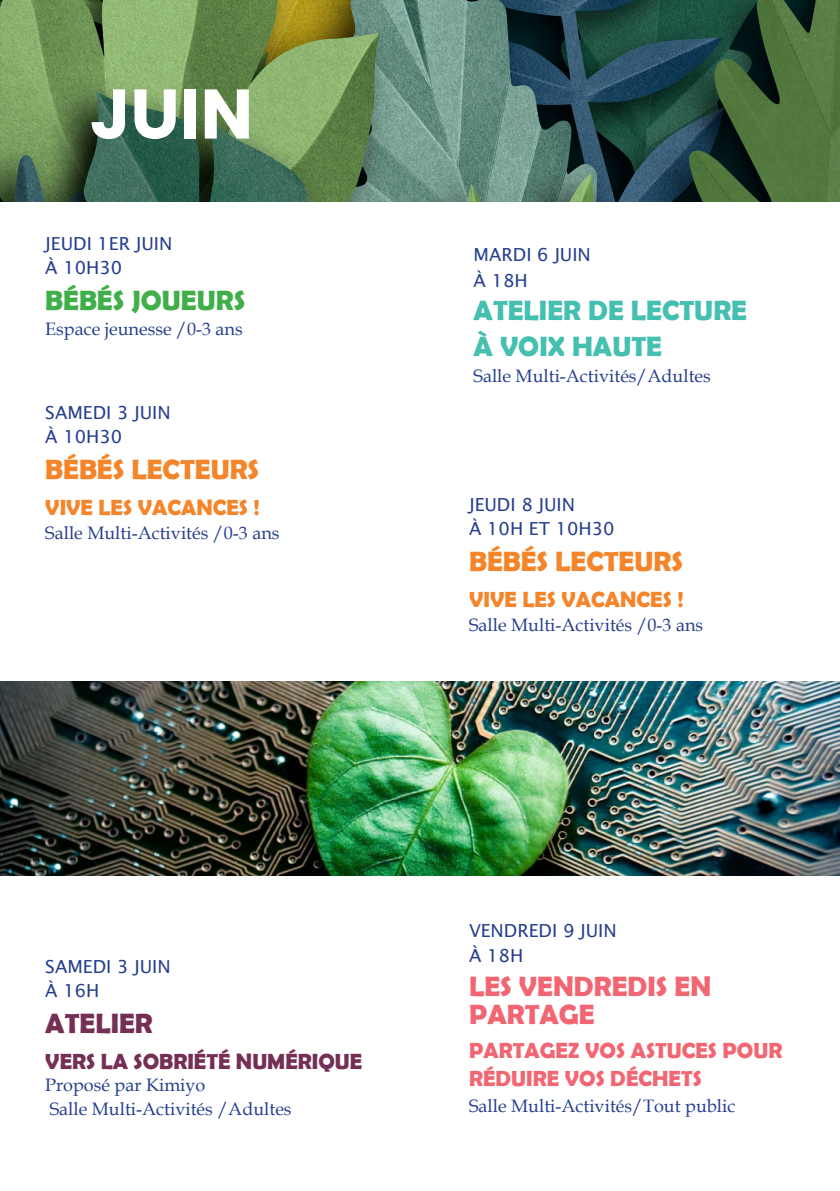
<style>
.page{position:relative;width:840px;height:1191px;background:#fff}
.page>*{position:absolute;margin:0;border:0;box-sizing:border-box;transform-origin:0 0}
.t1{font:700 70px "Poppins";color:#fff}
.t2{font:700 28px "Berlin Sans FB Demi";color:#f5852a}
.t3{font:700 28px/36px "Berlin Sans FB Demi";color:#44bfb0}
.t4{font:700 28px "Berlin Sans FB Demi";color:#f16672}
.t5{font:700 28px "Berlin Sans FB Demi";color:#40ae49}
.t6{font:700 28px "Berlin Sans FB Demi";color:#752e54}
.t7{font:700 22px/28px "Berlin Sans FB Demi";color:#f16672}
.t8{font:700 22px "Berlin Sans FB Demi";color:#f5852a}
.t9{font:700 22px "Berlin Sans FB Demi";color:#752e54}
.t10{font:18px "Book Antiqua";color:#253f8e}
.t11{font:18px "Lucida Sans";color:#253f8e}
</style>
<div class="page">
<img style="left:1px;top:0;width:838px;height:201px">
<img style="left:0;top:682px;width:839px;height:193px">
<p class="t1" style="left:90px;top:73px;width:165px">JUIN</p>
<p class="t11" style="left:45px;top:233px;width:128px">JEUDI 1ER JUIN</p>
<p class="t11" style="left:45px;top:257px;width:78px">À 10H30</p>
<p class="t5" style="left:45px;top:284px;width:201px">BÉBÉS JOUEURS</p>
<p class="t10" style="left:45px;top:316px;width:199px">Espace jeunesse /0-3 ans</p>
<p class="t11" style="left:45px;top:402px;width:127px">SAMEDI 3 JUIN</p>
<p class="t11" style="left:45px;top:426px;width:78px">À 10H30</p>
<p class="t2" style="left:45px;top:453px;width:215px">BÉBÉS LECTEURS</p>
<p class="t8" style="left:45px;top:495px;width:216px">VIVE LES VACANCES !</p>
<p class="t10" style="left:45px;top:520px;width:235px">Salle Multi-Activités /0-3 ans</p>
<p class="t11" style="left:473px;top:245px;width:119px">MARDI 6 JUIN</p>
<p class="t11" style="left:473px;top:270px;width:56px">À 18H</p>
<p class="t3" style="left:473px;top:292px;width:275px">ATELIER DE LECTURE<br>À VOIX HAUTE</p>
<p class="t10" style="left:473px;top:363px;width:239px">Salle Multi-Activités/Adultes</p>
<p class="t11" style="left:469px;top:494px;width:107px">JEUDI 8 JUIN</p>
<p class="t11" style="left:469px;top:518px;width:147px">À 10H ET 10H30</p>
<p class="t2" style="left:469px;top:545px;width:215px">BÉBÉS LECTEURS</p>
<p class="t8" style="left:469px;top:586px;width:216px">VIVE LES VACANCES !</p>
<p class="t10" style="left:469px;top:612px;width:235px">Salle Multi-Activités /0-3 ans</p>
<p class="t11" style="left:45px;top:956px;width:127px">SAMEDI 3 JUIN</p>
<p class="t11" style="left:45px;top:980px;width:56px">À 16H</p>
<p class="t6" style="left:45px;top:1007px;width:109px">ATELIER</p>
<p class="t9" style="left:45px;top:1048px;width:318px">VERS LA SOBRIÉTÉ NUMÉRIQUE</p>
<p class="t10" style="left:45px;top:1072px;width:161px">Proposé par Kimiyo</p>
<p class="t10" style="left:50px;top:1096px;width:243px">Salle Multi-Activités /Adultes</p>
<p class="t11" style="left:469px;top:920px;width:149px">VENDREDI 9 JUIN</p>
<p class="t11" style="left:469px;top:945px;width:56px">À 18H</p>
<p class="t4" style="left:469px;top:970px;width:243px">LES VENDREDIS EN</p>
<p class="t4" style="left:469px;top:998px;width:127px">PARTAGE</p>
<p class="t7" style="left:469px;top:1036px;width:314px">PARTAGEZ VOS ASTUCES POUR<br>RÉDUIRE VOS DÉCHETS</p>
<p class="t10" style="left:469px;top:1093px;width:267px">Salle Multi-Activités/Tout public</p>
</div>
